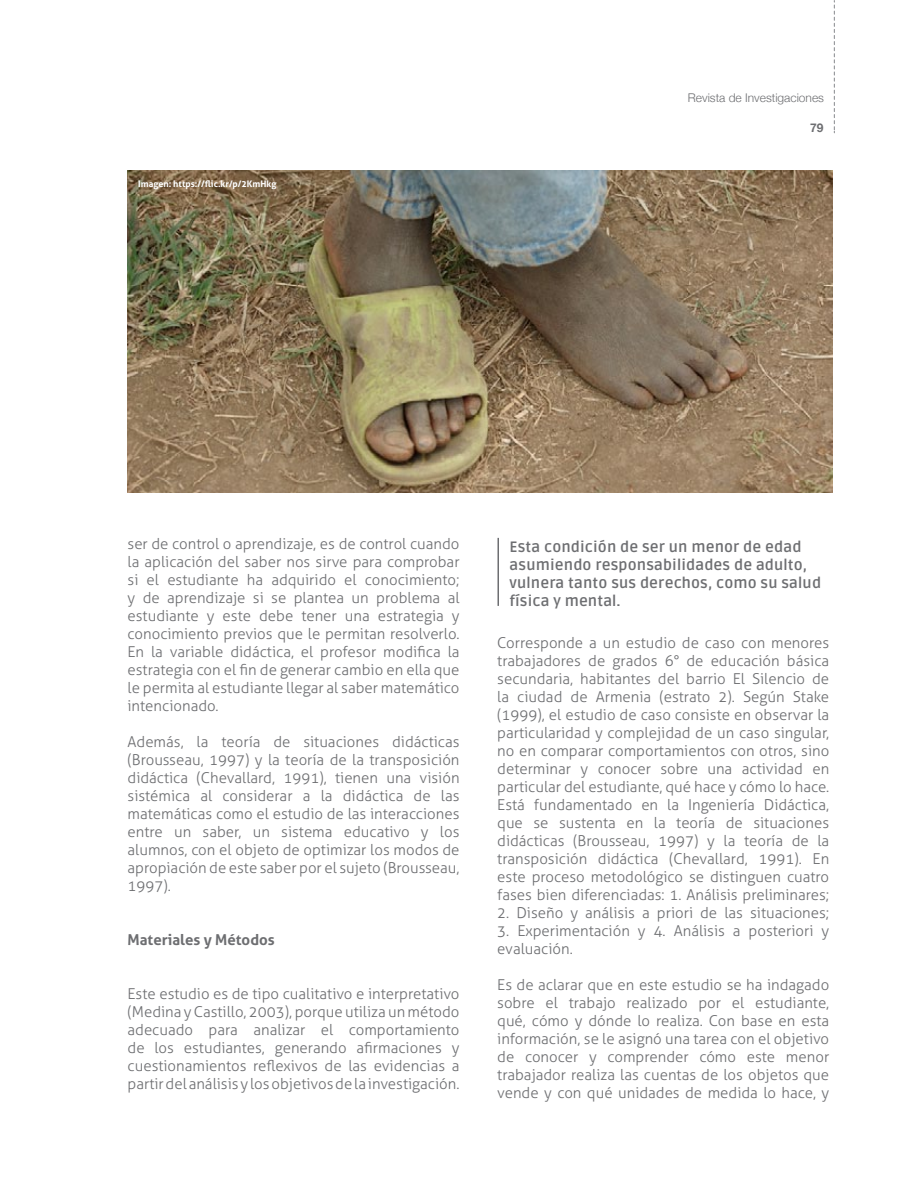
<style>
.page{position:relative;width:918px;height:1188px;background:#fff}
.page>*{position:absolute;margin:0;border:0;box-sizing:border-box;transform-origin:0 0}
.t1{font:300 15px/18px "Aller";color:#6d6e71;text-align:justify}
.t2{font:700 15px/18px "Ruda";letter-spacing:.01em;color:#6d6e71}
.t3{font:700 15px "Aller";color:#6d6e71}
.t4{font:300 12px "Helvetica Neue";color:#6d6e71}
.t5{font:700 12px "Helvetica Neue";color:#6d6e71}
.t6{font:700 9px "Aller";color:#fff}
</style>
<div class="page">
<hr style="left:497px;top:538px;width:2px;height:68px;background:#6d6e71">
<img style="left:128px;top:170px;width:705px;height:322px">
<svg style="left:834px;top:1px;width:1px;height:132px"></svg>
<p class="t6" style="left:138px;top:179px;width:140px">Imagen: https://flic.kr/p/2KmHkg</p>
<p class="t4" style="left:688px;top:88px;width:138px">Revista de Investigaciones</p>
<p class="t5" style="left:810px;top:118px;width:15px">79</p>
<p class="t1" style="left:128px;top:535px;width:334px">ser de control o aprendizaje, es de control cuando la aplicación del saber nos sirve para comprobar si el estudiante ha adquirido el conocimiento; y de aprendizaje si se plantea un problema al estudiante y este debe tener una estrategia y conocimiento previos que le permitan resolverlo.<br>En la variable didáctica, el profesor modifica la estrategia con el fin de generar cambio en ella que le permita al estudiante llegar al saber matemático intencionado.</p>
<p class="t1" style="left:128px;top:733px;width:334px">Además, la teoría de situaciones didácticas (Brousseau, 1997) y la teoría de la transposición didáctica (Chevallard, 1991), tienen una visión sistémica al considerar a la didáctica de las matemáticas como el estudio de las interacciones entre un saber, un sistema educativo y los alumnos, con el objeto de optimizar los modos de apropiación de este saber por el sujeto (Brousseau, 1997).</p>
<p class="t3" style="left:128px;top:930px;width:149px">Materiales y Métodos</p>
<p class="t1" style="left:128px;top:985px;width:334px">Este estudio es de tipo cualitativo e interpretativo (Medina y Castillo, 2003), porque utiliza un método adecuado para analizar el comportamiento de los estudiantes, generando afirmaciones y cuestionamientos reflexivos de las evidencias a partir del análisis y los objetivos de la investigación.</p>
<p class="t2" style="left:510px;top:538px;width:313px">Esta condición de ser un menor de edad asumiendo responsabilidades de adulto, vulnera tanto sus derechos, como su salud física y mental.</p>
<p class="t1" style="left:497px;top:633px;width:334px">Corresponde a un estudio de caso con menores trabajadores de grados 6° de educación básica secundaria, habitantes del barrio El Silencio de la ciudad de Armenia (estrato 2). Según Stake (1999), el estudio de caso consiste en observar la particularidad y complejidad de un caso singular, no en comparar comportamientos con otros, sino determinar y conocer sobre una actividad en particular del estudiante, qué hace y cómo lo hace.<br>Está fundamentado en la Ingeniería Didáctica, que se sustenta en la teoría de situaciones didácticas (Brousseau, 1997) y la teoría de la transposición didáctica (Chevallard, 1991). En este proceso metodológico se distinguen cuatro fases bien diferenciadas: 1. Análisis preliminares;</p>
<p class="t1" style="left:497px;top:903px;width:334px">2. Diseño y análisis a priori de las situaciones;</p>
<p class="t1" style="left:497px;top:921px;width:334px">3. Experimentación y 4. Análisis a posteriori y evaluación.</p>
<p class="t1" style="left:497px;top:975px;width:334px">Es de aclarar que en este estudio se ha indagado sobre el trabajo realizado por el estudiante, qué, cómo y dónde lo realiza. Con base en esta información, se le asignó una tarea con el objetivo de conocer y comprender cómo este menor trabajador realiza las cuentas de los objetos que vende y con qué unidades de medida lo hace, y</p>
</div>
